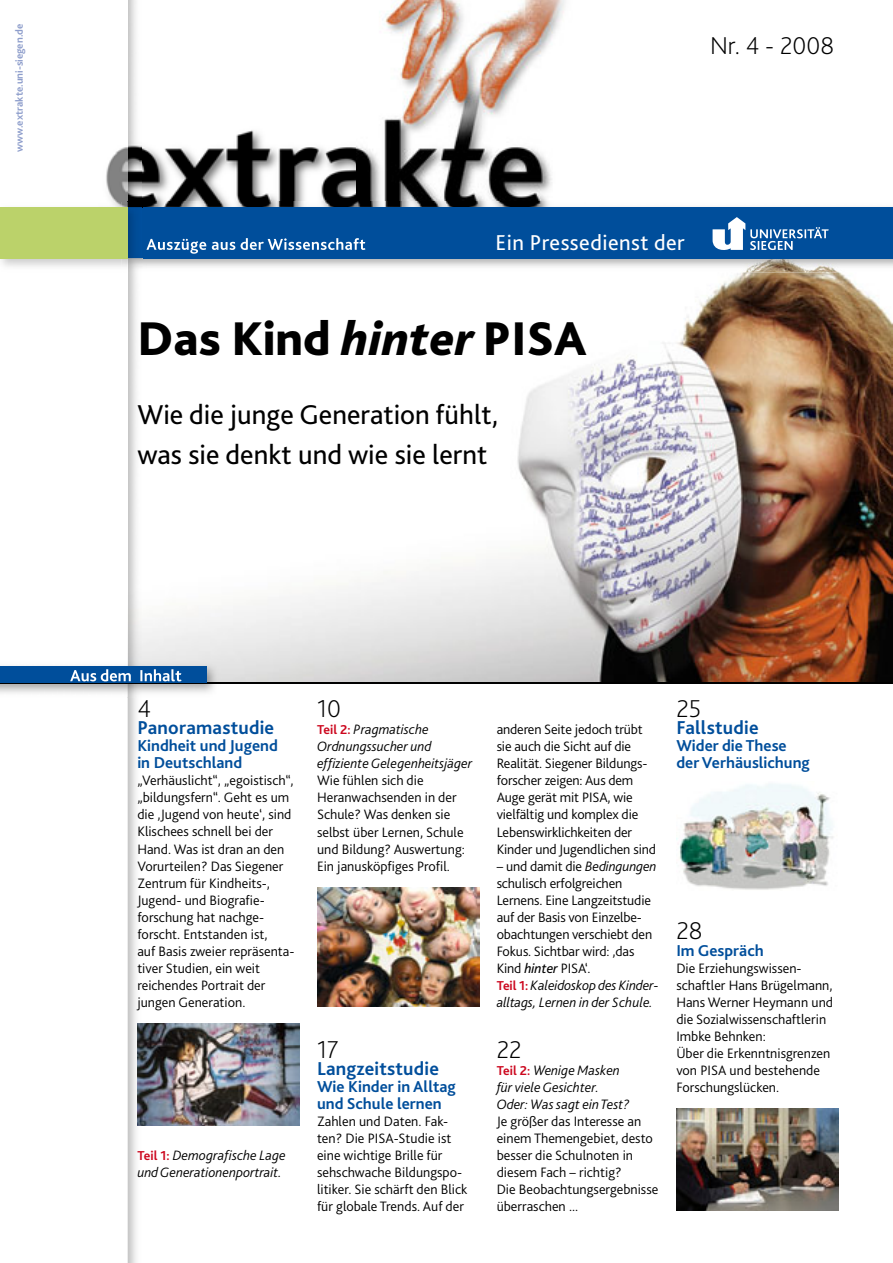
<style>
.page{position:relative;width:893px;height:1263px;background:#fff}
.page>*{position:absolute;margin:0;border:0;box-sizing:border-box;transform-origin:0 0}
.t1{font:800 49.5px "Bliss 2";color:#000}
.t2{font:28.5px/40.5px "Bliss 2";color:#000}
.t3{font:200 25.5px "Bliss 2";color:#000}
.t4{font:22.5px "Bliss 2";letter-spacing:.02em;color:#fff}
.t5{font:700 19.5px "Bliss 2";letter-spacing:.01em;color:#004e9b}
.t6{font:700 16.5px/17px "Bliss 2";color:#004e9b}
.t7{font:300 14.25px/17px "Bliss 2";color:#000}
.t8{font:italic 300 14.25px/17px "Bliss 2";color:#000}
.t9{font:700 10.8px "Bliss 2";color:#8d9dcb}
.s1{font-style:italic}
.s2{font-weight:700;font-style:normal;font-size:13.5px;color:#cc071e}
.s3{font-weight:400;font-style:italic}
.s4{font-weight:700;font-size:13.5px;color:#cc071e}
</style>
<div class="page">
<img style="left:142px;top:258px;width:751px;height:424px">
<hr style="left:0;top:682px;width:893px;height:1px;background:#000">
<img style="left:128px;top:0;width:437px;height:202px">
<img style="left:128px;top:272px;width:14px;height:991px">
<svg style="left:106px;top:147px;width:22px;height:1116px"></svg>
<hr style="left:0;top:683px;width:893px;height:1px;background:#000">
<img style="left:128px;top:202px;width:423px;height:5px">
<div style="left:128px;top:207px;width:765px;height:51px;background:#004e9b"></div>
<img style="left:0;top:258px;width:122px;height:14px">
<img style="left:106px;top:202px;width:16px;height:5px">
<img style="left:122px;top:258px;width:6px;height:14px">
<img style="left:122px;top:202px;width:6px;height:5px">
<div style="left:0;top:207px;width:128px;height:51px;background:#bbd26a"></div>
<svg style="left:128px;top:238px;width:237px;height:34px"></svg>
<img style="left:137px;top:1023px;width:163px;height:102px">
<img style="left:676px;top:784px;width:157px;height:106px">
<img style="left:676px;top:1109px;width:163px;height:102px">
<img style="left:142px;top:661px;width:78px;height:32px">
<img style="left:182px;top:682px;width:38px;height:2px">
<img style="left:0;top:684px;width:128px;height:14px">
<div style="left:0;top:666px;width:206px;height:17px;background:#004e9b"></div>
<svg style="left:70px;top:661px;width:112px;height:23px"></svg>
<img style="left:317px;top:887px;width:162px;height:119px">
<svg style="left:713px;top:217px;width:116px;height:33px"></svg>
<p class="t9" style="left:13px;top:152px;width:130px;rotate:-90deg">www.extrakte.uni-siegen.de</p>
<h3 class="t3" style="left:710px;top:30px;width:125px">Nr. 4 - 2008</h3>
<h3 class="t4" style="left:496px;top:228px;width:191px">Ein Pressedienst der</h3>
<h1 class="t1" style="left:137px;top:308px;width:451px">Das Kind <span class="s1">hinter</span> PISA</h1>
<h2 class="t2" style="left:137px;top:393px;width:362px">Wie die junge Generation fühlt, was sie denkt und wie sie lernt</h2>
<h3 class="t3" style="left:137px;top:693px;width:15px">4</h3>
<h3 class="t5" style="left:137px;top:716px;width:138px">Panoramastudie</h3>
<p class="t6" style="left:137px;top:737px;width:142px">Kindheit und Jugend in Deutschland</p>
<p class="t7" style="left:137px;top:772px;width:159px">„Verhäuslicht“, „egoistisch“, „bildungsfern“. Geht es um die ‚Jugend von heute‘, sind<br>Klischees schnell bei der<br>Hand. Was ist dran an den<br>Vorurteilen? Das Siegener<br>Zentrum für Kindheits-,<br>Jugend- und Biografie&shy;forschung hat nachge&shy;forscht. Entstanden ist,<br>auf Basis zweier repräsenta&shy;tiver Studien, ein weit reichendes Portrait der jungen Generation.</p>
<p class="t8" style="left:137px;top:1146px;width:150px"><span class="s2">Teil 1:</span> Demografische Lage und Generationenportrait.</p>
<h3 class="t3" style="left:317px;top:693px;width:25px">10</h3>
<p class="t8" style="left:317px;top:721px;width:157px"><span class="s2">Teil 2:</span> Pragmatische<br>Ordnungssucher und effiziente Gelegenheitsjäger</p>
<p class="t7" style="left:317px;top:772px;width:149px">Wie fühlen sich die<br>Heranwachsenden in der<br>Schule? Was denken sie selbst über Lernen, Schule und Bildung? Auswertung:<br>Ein janusköpfiges Profil.</p>
<h3 class="t3" style="left:317px;top:1033px;width:23px">17</h3>
<h3 class="t5" style="left:317px;top:1056px;width:123px">Langzeitstudie</h3>
<p class="t6" style="left:317px;top:1077px;width:140px">Wie Kinder in Alltag und Schule lernen</p>
<p class="t7" style="left:317px;top:1112px;width:152px">Zahlen und Daten. Fak&shy;ten? Die PISA-Studie ist eine wichtige Brille für sehschwache Bildungspo&shy;litiker. Sie schärft den Blick für globale Trends. Auf der</p>
<p class="t7" style="left:497px;top:721px;width:161px">anderen Seite jedoch trübt sie auch die Sicht auf die<br>Realität. Siegener Bildungs&shy;forscher zeigen: Aus dem<br>Auge gerät mit PISA, wie vielfältig und komplex die<br>Lebenswirklichkeiten der<br>Kinder und Jugendlichen sind</p>
<p class="t7" style="left:497px;top:857px;width:163px">– und damit die <span class="s1">Bedingungen </span>schulisch erfolgreichen<br>Lernens. Eine Langzeitstudie auf der Basis von Einzelbe&shy;obachtungen verschiebt den<br>Fokus. Sichtbar wird: ‚das<br>Kind <span class="s3">hinter</span> PISA‘.<br><span class="s4">Teil 1:</span> <span class="s1">Kaleidoskop des Kinder&shy;alltags, Lernen in der Schule.</span></p>
<h3 class="t3" style="left:497px;top:1033px;width:26px">22</h3>
<p class="t8" style="left:497px;top:1061px;width:135px"><span class="s2">Teil 2:</span> Wenige Masken für viele Gesichter.<br>Oder: Was sagt ein Test?</p>
<p class="t7" style="left:497px;top:1112px;width:163px">Je größer das Interesse an einem Themengebiet, desto besser die Schulnoten in diesem Fach – richtig?<br>Die Beobachtungsergebnisse überraschen ...</p>
<h3 class="t3" style="left:676px;top:693px;width:27px">25</h3>
<h3 class="t5" style="left:676px;top:716px;width:84px">Fallstudie</h3>
<p class="t6" style="left:676px;top:737px;width:135px">Wider die These der Verhäuslichung</p>
<h3 class="t3" style="left:676px;top:914px;width:28px">28</h3>
<p class="t6" style="left:676px;top:941px;width:89px">Im Gespräch</p>
<p class="t7" style="left:676px;top:959px;width:158px">Die Erziehungswissen&shy;schaftler Hans Brügelmann,<br>Hans Werner Heymann und die Sozialwissenschaftlerin<br>Imbke Behnken:<br>Über die Erkenntnisgrenzen von PISA und bestehende<br>Forschungslücken.</p>
</div>
